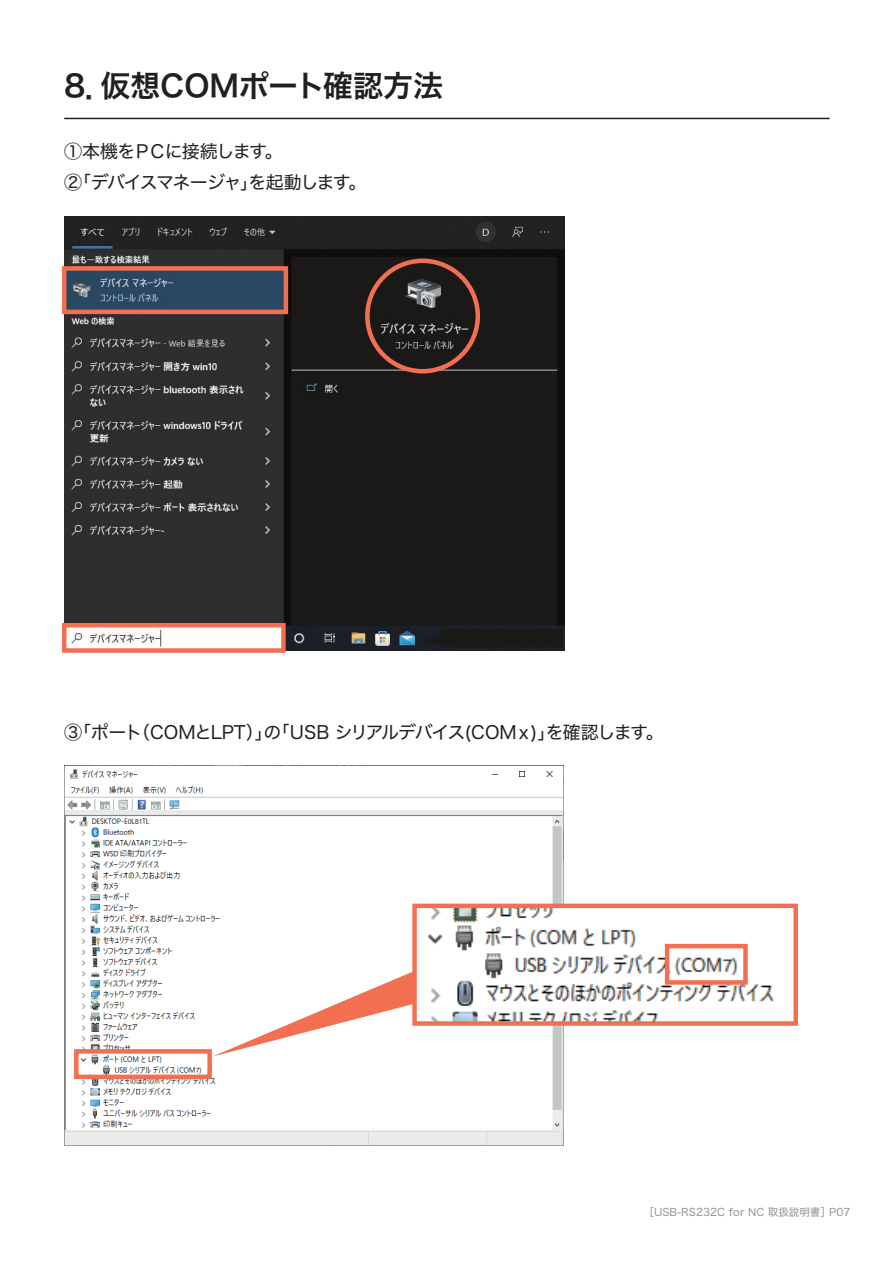
<style>
.page{position:relative;width:893px;height:1263px;background:#fff}
.page>*{position:absolute;margin:0;border:0;box-sizing:border-box;transform-origin:0 0}
.t1{font:30px "Hiragino Sans W6";color:#231f20}
.t2{font:18px/31.5px "Hiragino Sans W4";letter-spacing:-.075em;color:#231f20}
.t3{font:10.5px "Hiragino Sans W4";color:#939598}
</style>
<div class="page">
<hr style="left:64px;top:118px;width:766px;height:1px;background:#231f20">
<img style="left:64px;top:765px;width:499px;height:380px">
<img style="left:64px;top:216px;width:501px;height:435px">
<img style="left:417px;top:908px;width:376px;height:113px">
<div style="left:412px;top:903px;width:386px;height:123px;border:4px solid #f36f51"></div>
<div style="left:62px;top:623px;width:224px;height:30px;border:4px solid #f36f51"></div>
<div style="left:62px;top:266px;width:226px;height:48px;border:4px solid #f36f51"></div>
<div style="left:365px;top:259px;width:115px;height:114px;border:4px solid #f36f51;border-radius:50%"></div>
<div style="left:74px;top:1049px;width:138px;height:30px;border:4px solid #f36f51"></div>
<div style="left:665px;top:944px;width:83px;height:41px;border:4px solid #f36f51"></div>
<svg style="left:212px;top:971px;width:203px;height:85px"></svg>
<h1 class="t1" style="left:64px;top:58px;width:380px">8．仮想COMポート確認方法</h1>
<p class="t2" style="left:64px;top:134px;width:304px">①本機をＰＣに接続します。<br>②「デバイスマネージャ」を起動します。</p>
<p class="t2" style="left:64px;top:715px;width:601px">③「ポート（COMとLPT）」の「USB シリアルデバイス(COMｘ)」を確認します。</p>
<p class="t3" style="left:644px;top:1203px;width:208px">［USB-RS232C for NC 取扱説明書］P07</p>
</div>
